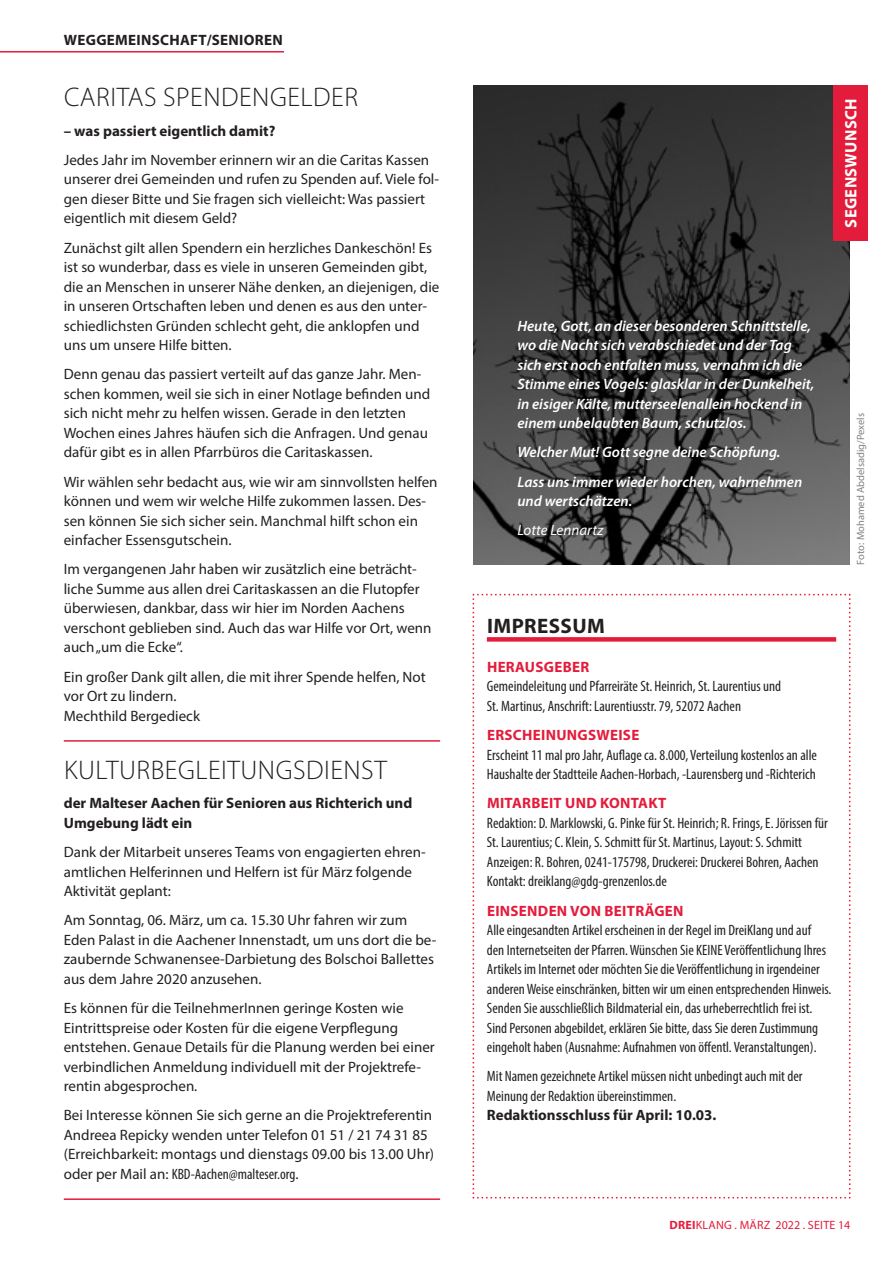
<style>
.page{position:relative;width:893px;height:1263px;background:#fff}
.page>*{position:absolute;margin:0;border:0;box-sizing:border-box;transform-origin:0 0}
.Überschrift_18{font:300 27px "Myriad Pro";letter-spacing:.02em;color:#231f20}
.Titel{font:700 21px "Myriad Pro";letter-spacing:.02em;color:#231f20}
.Überschrift_18-2{font:700 16.5px "Myriad Pro";letter-spacing:.02em;color:#fff}
.Fließtext{font:15px/19.5px "Myriad Pro";color:#231f20}
.Impressum{font:condensed 15px/19.5px "Myriad Pro";color:#231f20}
.Fließtext-2{font:italic 600 15px/19.5px "Myriad Pro";color:#fff}
.Fließtext_mit_Linie{font:15px/19.5px "Myriad Pro";color:#231f20}
.Fließtext_fett{font:700 15px/19.5px "Myriad Pro";color:#231f20}
.Versalien_rot{font:700 15px "Myriad Pro";letter-spacing:.02em;color:#e41c3b}
.Fließtext_fett-2{font:700 15px "Myriad Pro";letter-spacing:.02em;color:#231f20}
.Impressum-2{font:700 15px "Myriad Pro";letter-spacing:.02em;color:#e41c3b}
.Fließtext-3{font:italic 15px "Myriad Pro";color:#fff}
.t1{font:12px "Myriad Pro";letter-spacing:.02em;color:#e41c3b}
.Bildnachweis{font:10.5px "Myriad Pro";color:#808285}
.s1{font-stretch:condensed}
.s2{font-weight:700;font-stretch:normal}
.s3{font-weight:700}
</style>
<div class="page">
<svg style="left:472px;top:593px;width:379px;height:606px"></svg>
<hr style="left:64px;top:740px;width:376px;height:2px;background:#e41c3b">
<hr style="left:64px;top:1198px;width:376px;height:2px;background:#e41c3b">
<img style="left:473px;top:85px;width:377px;height:480px">
<div style="left:833px;top:85px;width:34px;height:156px;background:#e41c3b"></div>
<hr style="left:0;top:51px;width:284px;height:2px;background:#e41c3b">
<p class="Fließtext_fett-2" style="left:64px;top:30px;width:220px">WEGGEMEINSCHAFT/SENIOREN</p>
<p class="Überschrift_18" style="left:64px;top:81px;width:295px">CARITAS SPENDENGELDER</p>
<p class="Fließtext_fett" style="left:64px;top:120px;width:213px">– was passiert eigentlich damit?</p>
<p class="Fließtext" style="left:64px;top:150px;width:377px">Jedes Jahr im November erinnern wir an die Caritas Kassen unserer drei Gemeinden und rufen zu Spenden auf. Viele fol&shy;gen dieser Bitte und Sie fragen sich vielleicht: Was passiert eigentlich mit diesem Geld?</p>
<p class="Fließtext" style="left:64px;top:238px;width:377px">Zunächst gilt allen Spendern ein herzliches Dankeschön! Es ist so wunderbar, dass es viele in unseren Gemeinden gibt, die an Menschen in unserer Nähe denken, an diejenigen, die in unseren Ortschaften leben und denen es aus den unter&shy;schiedlichsten Gründen schlecht geht, die anklopfen und uns um unsere Hilfe bitten.</p>
<p class="Fließtext" style="left:64px;top:364px;width:368px">Denn genau das passiert verteilt auf das ganze Jahr. Men&shy;schen kommen, weil sie sich in einer Notlage befinden und sich nicht mehr zu helfen wissen. Gerade in den letzten Wochen eines Jahres häufen sich die Anfragen. Und genau dafür gibt es in allen Pfarrbüros die Caritaskassen.</p>
<p class="Fließtext" style="left:64px;top:472px;width:375px">Wir wählen sehr bedacht aus, wie wir am sinnvollsten helfen können und wem wir welche Hilfe zukommen lassen. Des&shy;sen können Sie sich sicher sein. Manchmal hilft schon ein einfacher Essensgutschein.</p>
<p class="Fließtext" style="left:64px;top:559px;width:369px">Im vergangenen Jahr haben wir zusätzlich eine beträcht&shy;liche Summe aus allen drei Caritaskassen an die Flutopfer überwiesen, dankbar, dass wir hier im Norden Aachens verschont geblieben sind. Auch das war Hilfe vor Ort, wenn auch „um die Ecke“.</p>
<p class="Fließtext_mit_Linie" style="left:64px;top:667px;width:363px">Ein großer Dank gilt allen, die mit ihrer Spende helfen, Not vor Ort zu lindern.<br>Mechthild Bergedieck</p>
<p class="Überschrift_18" style="left:64px;top:754px;width:324px">KULTURBEGLEITUNGSDIENST</p>
<p class="Fließtext_fett" style="left:64px;top:793px;width:350px">der Malteser Aachen für Senioren aus Richterich und<br>Umgebung lädt ein</p>
<p class="Fließtext" style="left:64px;top:842px;width:363px">Dank der Mitarbeit unseres Teams von engagierten ehren&shy;amtlichen Helferinnen und Helfern ist für März folgende<br>Aktivität geplant:</p>
<p class="Fließtext" style="left:64px;top:910px;width:374px">Am Sonntag, 06. März, um ca. 15.30 Uhr fahren wir zum Eden Palast in die Aachener Innenstadt, um uns dort die be&shy;zaubernde Schwanensee-Darbietung des Bolschoi Ballettes aus dem Jahre 2020 anzusehen.</p>
<p class="Fließtext" style="left:64px;top:998px;width:372px">Es können für die TeilnehmerInnen geringe Kosten wie Eintrittspreise oder Kosten für die eigene Verpflegung entstehen. Genaue Details für die Planung werden bei einer verbindlichen Anmeldung individuell mit der Projektrefe&shy;rentin abgesprochen.</p>
<p class="Fließtext_mit_Linie" style="left:64px;top:1105px;width:372px">Bei Interesse können Sie sich gerne an die Projektreferentin Andreea Repicky wenden unter Telefon 01 51 / 21 74 31 85 (Erreichbarkeit: montags und dienstags 09.00 bis 13.00 Uhr) oder per Mail an: <span class="s1">KBD-Aachen@malteser.org</span>.</p>
<p class="Überschrift_18-2" style="left:840px;top:228px;width:131px;rotate:-90deg">SEGENSWUNSCH</p>
<p class="Fließtext-2" style="left:517px;top:315px;width:298px">Heute, Gott, an dieser besonderen Schnittstelle, wo die Nacht sich verabschiedet und der Tag sich erst noch entfalten muss, vernahm ich die Stimme eines Vogels: glasklar in der Dunkelheit, in eisiger Kälte, mutterseelenallein hockend in einem unbelaubten Baum, schutzlos.</p>
<p class="Fließtext-2" style="left:517px;top:442px;width:265px">Welcher Mut! Gott segne deine Schöpfung.</p>
<p class="Fließtext-2" style="left:517px;top:471px;width:286px">Lass uns immer wieder horchen, wahrnehmen und wertschätzen.</p>
<p class="Fließtext-3" style="left:517px;top:521px;width:87px">Lotte Lennartz</p>
<p class="Titel" style="left:487px;top:612px;width:119px">IMPRESSUM</p>
<p class="Versalien_rot" style="left:487px;top:657px;width:104px">HERAUSGEBER</p>
<p class="Impressum" style="left:487px;top:676px;width:296px">Gemeindeleitung und Pfarreiräte St. Heinrich, St. Laurentius und<br>St. Martinus, Anschrift: Laurentiusstr. 79, 52072 Aachen</p>
<p class="Versalien_rot" style="left:487px;top:725px;width:154px">ERSCHEINUNGSWEISE</p>
<p class="Impressum" style="left:487px;top:745px;width:332px">Erscheint 11 mal pro Jahr, Auflage ca. 8.000, Verteilung kostenlos an alle<br>Haushalte der Stadtteile Aachen-Horbach, -Laurensberg und -Richterich</p>
<p class="Versalien_rot" style="left:487px;top:793px;width:181px">MITARBEIT UND KONTAKT</p>
<p class="Impressum" style="left:487px;top:813px;width:342px">Redaktion: D. Marklowski, G. Pinke für St. Heinrich; R. Frings, E. Jörissen für St. Laurentius; C. Klein, S. Schmitt für St. Martinus, Layout: S. Schmitt Anzeigen: R. Bohren, 0241-175798, Druckerei: Druckerei Bohren, Aachen Kontakt: dreiklang@gdg-grenzenlos.de</p>
<p class="Impressum-2" style="left:487px;top:901px;width:198px">EINSENDEN VON BEITRÄGEN</p>
<p class="Impressum" style="left:487px;top:920px;width:346px">Alle eingesandten Artikel erscheinen in der Regel im DreiKlang und auf den Internetseiten der Pfarren. Wünschen Sie KEINE Veröffentlichung Ihres Artikels im Internet oder möchten Sie die Veröffentlichung in irgendeiner anderen Weise einschränken, bitten wir um einen entsprechenden Hinweis.<br>Senden Sie ausschließlich Bildmaterial ein, das urheberrechtlich frei ist.<br>Sind Personen abgebildet, erklären Sie bitte, dass Sie deren Zustimmung eingeholt haben (Ausnahme: Aufnahmen von öffentl. Veranstaltungen).</p>
<p class="Impressum" style="left:487px;top:1066px;width:317px">Mit Namen gezeichnete Artikel müssen nicht unbedingt auch mit der<br>Meinung der Redaktion übereinstimmen.<br><span class="s2">Redaktionsschluss für April: 10.03.</span></p>
<p class="Bildnachweis" style="left:854px;top:565px;width:153px;rotate:-90deg">Foto: Mohamed Abdelsadig/Pexels</p>
<p class="t1" style="left:670px;top:1218px;width:182px"><span class="s3">DREI</span>KLANG . MÄRZ 2022 . SEITE 14</p>
</div>
